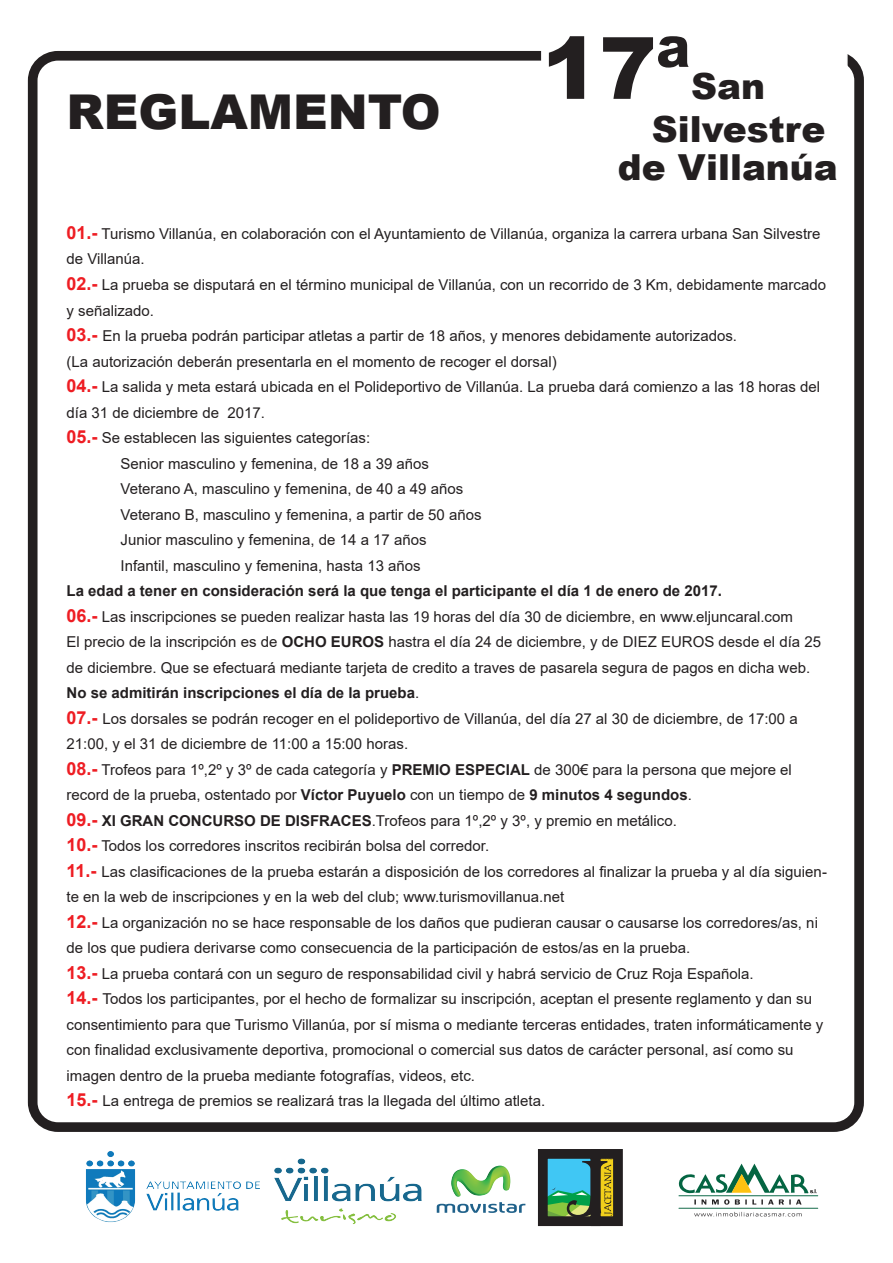
<style>
.page{position:relative;width:893px;height:1263px;background:#fff}
.page>*{position:absolute;margin:0;border:0;box-sizing:border-box;transform-origin:0 0}
.t1{font:900 86.1px "Arial";color:#231f20}
.t2{font:900 48px "Arial";color:#231f20}
.t3{font:900 36px/43.2px "Arial";color:#231f20;text-align:center}
.t4{font:900 35.85px "Arial";color:#231f20}
.t5{font:15px/25.5px "Arial";color:#231f20}
.s1{font-weight:700;font-size:18px;color:#ee1d23}
.s2{font-weight:700}
</style>
<div class="page">
<div style="left:28px;top:51px;width:836px;height:1081px;border:10px solid #231f20;border-radius:25px"></div>
<div style="left:542px;top:28px;width:305px;height:115px;background:#fff;border-radius:18px"></div>
<div style="left:541px;top:27px;width:307px;height:117px;border:2px solid #fff;border-radius:18px"></div>
<svg style="left:678px;top:1163px;width:141px;height:54px"></svg>
<svg style="left:600px;top:1149px;width:23px;height:77px"></svg>
<div style="left:538px;top:1149px;width:62px;height:77px;border:10px solid #231f20"></div>
<svg style="left:541px;top:1157px;width:74px;height:64px;background:#4f8468"></svg>
<svg style="left:437px;top:1202px;width:88px;height:11px"></svg>
<img style="left:451px;top:1165px;width:59px;height:32px">
<img style="left:304px;top:1159px;width:118px;height:65px">
<img style="left:44px;top:1130px;width:260px;height:94px">
<h2 class="t2" style="left:67px;top:77px;width:376px">REGLAMENTO</h2>
<h1 class="t1" style="left:542px;top:6px;width:151px">17ª</h1>
<h3 class="t3" style="left:652px;top:63px;width:175px">San<br>Silvestre</h3>
<h3 class="t4" style="left:618px;top:141px;width:221px">de Villanúa</h3>
<p class="t5" style="left:67px;top:221px;width:755px"><span class="s1">01.-</span> Turismo Villanúa, en colaboración con el Ayuntamiento de Villanúa, organiza la carrera urbana San Silvestre</p>
<p class="t5" style="left:67px;top:246px;width:80px">de Villanúa.</p>
<p class="t5" style="left:67px;top:272px;width:761px"><span class="s1">02.-</span> La prueba se disputará en el término municipal de Villanúa, con un recorrido de 3 Km, debidamente marcado</p>
<p class="t5" style="left:67px;top:297px;width:89px">y señalizado.</p>
<p class="t5" style="left:67px;top:323px;width:672px"><span class="s1">03.-</span> En la prueba podrán participar atletas a partir de 18 años, y menores debidamente autorizados.</p>
<p class="t5" style="left:67px;top:348px;width:492px">(La autorización deberán presentarla en el momento de recoger el dorsal)</p>
<p class="t5" style="left:67px;top:374px;width:755px"><span class="s1">04.-</span> La salida y meta estará ubicada en el Polideportivo de Villanúa. La prueba dará comienzo a las 18 horas del</p>
<p class="t5" style="left:67px;top:399px;width:200px">día 31 de diciembre de 2017.</p>
<p class="t5" style="left:67px;top:425px;width:305px"><span class="s1">05.-</span> Se establecen las siguientes categorías:</p>
<p class="t5" style="left:121px;top:450px;width:310px">Senior masculino y femenina, de 18 a 39 años</p>
<p class="t5" style="left:121px;top:476px;width:344px">Veterano A, masculino y femenina, de 40 a 49 años</p>
<p class="t5" style="left:121px;top:501px;width:363px">Veterano B, masculino y femenina, a partir de 50 años</p>
<p class="t5" style="left:121px;top:527px;width:307px">Junior masculino y femenina, de 14 a 17 años</p>
<p class="t5" style="left:121px;top:552px;width:302px">Infantil, masculino y femenina, hasta 13 años</p>
<p class="t5" style="left:67px;top:578px;width:762px"><span class="s2">La edad a tener en consideración será la que tenga el participante el día 1 de enero de 2017.<br></span><span class="s1">06.-</span> Las inscripciones se pueden realizar hasta las 19 horas del día 30 de diciembre, en www.eljuncaral.com<br>El precio de la inscripción es de <span class="s2">OCHO EUROS</span> hastra el día 24 de diciembre, y de DIEZ EUROS desde el día 25 de diciembre. Que se efectuará mediante tarjeta de credito a traves de pasarela segura de pagos en dicha web.<br><span class="s2">No se admitirán inscripciones el día de la prueba</span>.<br><span class="s1">07.-</span> Los dorsales se podrán recoger en el polideportivo de Villanúa, del día 27 al 30 de diciembre, de 17:00 a 21:00, y el 31 de diciembre de 11:00 a 15:00 horas.<br><span class="s1">08.-</span> Trofeos para 1º,2º y 3º de cada categoría y <span class="s2">PREMIO ESPECIAL</span> de 300€ para la persona que mejore el record de la prueba, ostentado por <span class="s2">Víctor Puyuelo</span> con un tiempo de <span class="s2">9 minutos 4 segundos</span>.<br><span class="s1">09.-</span> <span class="s2">XI GRAN CONCURSO DE DISFRACES</span>.Trofeos para 1º,2º y 3º, y premio en metálico.<br><span class="s1">10.-</span> Todos los corredores inscritos recibirán bolsa del corredor.<br><span class="s1">11.-</span> Las clasificaciones de la prueba estarán a disposición de los corredores al finalizar la prueba y al día siguien&shy;te en la web de inscripciones y en la web del club; www.turismovillanua.net<br><span class="s1">12.-</span> La organización no se hace responsable de los daños que pudieran causar o causarse los corredores/as, ni de los que pudiera derivarse como consecuencia de la participación de estos/as en la prueba.<br><span class="s1">13.-</span> La prueba contará con un seguro de responsabilidad civil y habrá servicio de Cruz Roja Española.<br><span class="s1">14.-</span> Todos los participantes, por el hecho de formalizar su inscripción, aceptan el presente reglamento y dan su consentimiento para que Turismo Villanúa, por sí misma o mediante terceras entidades, traten informáticamente y con finalidad exclusivamente deportiva, promocional o comercial sus datos de carácter personal, así como su imagen dentro de la prueba mediante fotografías, videos, etc.<br><span class="s1">15.-</span> La entrega de premios se realizará tras la llegada del último atleta.</p>
</div>
